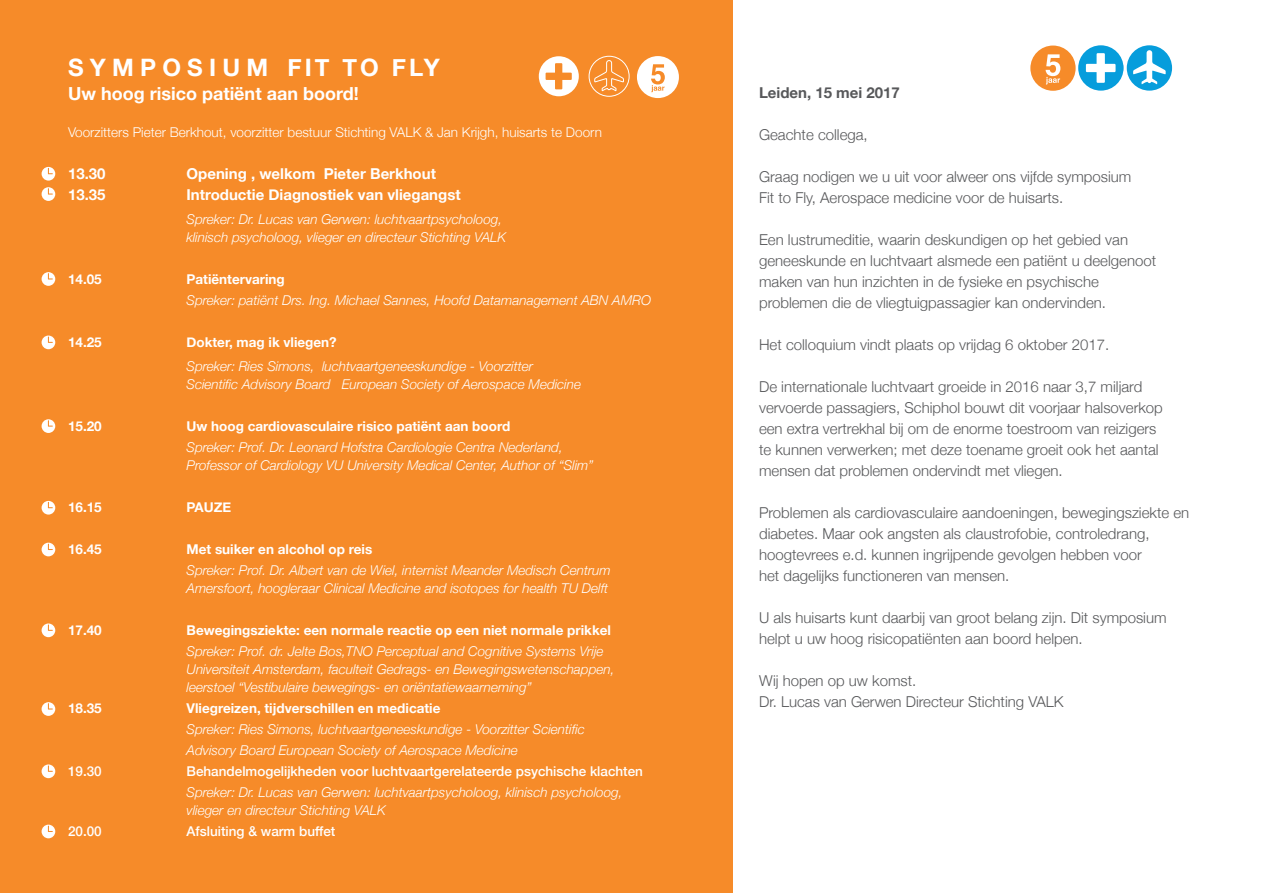
<style>
.page{position:relative;width:1263px;height:893px;background:#fff}
.page>*{position:absolute;margin:0;border:0;box-sizing:border-box;transform-origin:0 0}
.t1{font:700 24px "Helvetica Neue";letter-spacing:.26em;color:#fff}
.t2{font:700 18px "Helvetica Neue";color:#fff}
.t3{font:300 15px/21px "Helvetica Neue";color:#57585a}
.t4{font:700 15px "Helvetica Neue";color:#fff}
.t5{font:700 15px "Helvetica Neue";color:#57585a}
.t6{font:italic 300 13.5px/18px "Helvetica Neue";color:#fff}
.t7{font:700 13.5px "Helvetica Neue";color:#fff}
.t8{font:500 13.5px "Helvetica Neue";color:#fff}
.t9{font:300 13.5px "Helvetica Neue";color:#fff}
</style>
<div class="page">
<svg style="left:1030px;top:45px;width:142px;height:46px"></svg>
<div style="left:0;top:0;width:732px;height:893px;background:#f68b29"></div>
<svg style="left:42px;top:167px;width:13px;height:14px"></svg>
<svg style="left:42px;top:187px;width:13px;height:14px"></svg>
<svg style="left:42px;top:272px;width:13px;height:14px"></svg>
<svg style="left:42px;top:336px;width:13px;height:13px"></svg>
<svg style="left:42px;top:419px;width:13px;height:14px"></svg>
<svg style="left:42px;top:501px;width:13px;height:14px"></svg>
<svg style="left:42px;top:543px;width:13px;height:13px"></svg>
<svg style="left:42px;top:623px;width:13px;height:14px"></svg>
<svg style="left:42px;top:702px;width:13px;height:14px"></svg>
<svg style="left:42px;top:764px;width:13px;height:14px"></svg>
<svg style="left:42px;top:825px;width:13px;height:13px"></svg>
<svg style="left:588px;top:56px;width:42px;height:41px"></svg>
<svg style="left:539px;top:56px;width:40px;height:40px"></svg>
<svg style="left:637px;top:56px;width:42px;height:42px"></svg>
<p class="t1" style="left:68px;top:48px;width:373px">SYMPOSIUM FIT TO FLY</p>
<p class="t2" style="left:68px;top:79px;width:292px">Uw hoog risico patiënt aan boord!</p>
<p class="t9" style="left:68px;top:122px;width:535px">Voorzitters Pieter Berkhout, voorzitter bestuur Stichting VALK &amp; Jan Krijgh, huisarts te Doorn</p>
<p class="t4" style="left:68px;top:162px;width:39px">13.30</p>
<p class="t4" style="left:187px;top:162px;width:251px">Opening , welkom Pieter Berkhout</p>
<p class="t4" style="left:68px;top:183px;width:39px">13.35</p>
<p class="t4" style="left:187px;top:183px;width:276px">Introductie Diagnostiek van vliegangst</p>
<p class="t6" style="left:187px;top:210px;width:321px">Spreker: Dr. Lucas van Gerwen: luchtvaartpsycholoog, klinisch psycholoog, vlieger en directeur Stichting VALK</p>
<p class="t7" style="left:68px;top:269px;width:35px">14.05</p>
<p class="t7" style="left:187px;top:269px;width:100px">Patiëntervaring</p>
<p class="t6" style="left:187px;top:291px;width:466px">Spreker: patiënt Drs. Ing. Michael Sannes, Hoofd Datamanagement ABN AMRO</p>
<p class="t7" style="left:68px;top:332px;width:35px">14.25</p>
<p class="t7" style="left:187px;top:332px;width:152px">Dokter, mag ik vliegen?</p>
<p class="t6" style="left:187px;top:357px;width:396px">Spreker: Ries Simons, luchtvaartgeneeskundige - Voorzitter<br>Scientific Advisory Board European Society of Aerospace Medicine</p>
<p class="t7" style="left:68px;top:416px;width:35px">15.20</p>
<p class="t7" style="left:187px;top:416px;width:325px">Uw hoog cardiovasculaire risico patiënt aan boord</p>
<p class="t6" style="left:187px;top:438px;width:408px">Spreker: Prof. Dr. Leonard Hofstra Cardiologie Centra Nederland,<br>Professor of Cardiology VU University Medical Center, Author of “Slim”</p>
<p class="t7" style="left:68px;top:497px;width:35px">16.15</p>
<p class="t7" style="left:187px;top:497px;width:46px">PAUZE</p>
<p class="t7" style="left:68px;top:539px;width:35px">16.45</p>
<p class="t7" style="left:187px;top:539px;width:187px">Met suiker en alcohol op reis</p>
<p class="t6" style="left:187px;top:561px;width:426px">Spreker: Prof. Dr. Albert van de Wiel, internist Meander Medisch Centrum<br>Amersfoort, hoogleraar Clinical Medicine and isotopes for health TU Delft</p>
<p class="t7" style="left:68px;top:620px;width:35px">17.40</p>
<p class="t7" style="left:187px;top:620px;width:426px">Bewegingsziekte: een normale reactie op een niet normale prikkel</p>
<p class="t6" style="left:187px;top:642px;width:429px">Spreker: Prof. dr. Jelte Bos,TNO Perceptual and Cognitive Systems Vrije<br>Universiteit Amsterdam, faculteit Gedrags- en Bewegingswetenschappen, leerstoel “Vestibulaire bewegings- en oriëntatiewaarneming”</p>
<p class="t7" style="left:68px;top:698px;width:35px">18.35</p>
<p class="t7" style="left:187px;top:698px;width:255px">Vliegreizen, tijdverschillen en medicatie</p>
<p class="t6" style="left:187px;top:718px;width:400px;line-height:21px">Spreker: Ries Simons, luchtvaartgeneeskundige - Voorzitter Scientific<br>Advisory Board European Society of Aerospace Medicine</p>
<p class="t8" style="left:68px;top:761px;width:35px">19.30</p>
<p class="t8" style="left:187px;top:761px;width:458px">Behandelmogelijkheden voor luchtvaartgerelateerde psychische klachten</p>
<p class="t6" style="left:187px;top:783px;width:437px">Spreker: Dr. Lucas van Gerwen: luchtvaartpsycholoog, klinisch psycholoog, vlieger en directeur Stichting VALK</p>
<p class="t8" style="left:68px;top:821px;width:35px">20.00</p>
<p class="t8" style="left:187px;top:821px;width:150px">Afsluiting &amp; warm buffet</p>
<p class="t5" style="left:759px;top:81px;width:142px">Leiden, 15 mei 2017</p>
<p class="t3" style="left:759px;top:123px;width:110px">Geachte collega,</p>
<p class="t3" style="left:759px;top:165px;width:374px">Graag nodigen we u uit voor alweer ons vijfde symposium<br>Fit to Fly, Aerospace medicine voor de huisarts.</p>
<p class="t3" style="left:759px;top:228px;width:399px">Een lustrumeditie, waarin deskundigen op het gebied van geneeskunde en luchtvaart alsmede een patiënt u deelgenoot maken van hun inzichten in de fysieke en psychische problemen die de vliegtuigpassagier kan ondervinden.</p>
<p class="t3" style="left:759px;top:333px;width:352px">Het colloquium vindt plaats op vrijdag 6 oktober 2017.</p>
<p class="t3" style="left:759px;top:375px;width:405px">De internationale luchtvaart groeide in 2016 naar 3,7 miljard vervoerde passagiers, Schiphol bouwt dit voorjaar halsoverkop een extra vertrekhal bij om de enorme toestroom van reizigers te kunnen verwerken; met deze toename groeit ook het aantal mensen dat problemen ondervindt met vliegen.</p>
<p class="t3" style="left:759px;top:501px;width:432px">Problemen als cardiovasculaire aandoeningen, bewegingsziekte en diabetes. Maar ook angsten als claustrofobie, controledrang, hoogtevrees e.d. kunnen ingrijpende gevolgen hebben voor<br>het dagelijks functioneren van mensen.</p>
<p class="t3" style="left:759px;top:606px;width:409px">U als huisarts kunt daarbij van groot belang zijn. Dit symposium helpt u uw hoog risicopatiënten aan boord helpen.</p>
<p class="t3" style="left:759px;top:669px;width:159px">Wij hopen op uw komst.</p>
<p class="t3" style="left:759px;top:690px;width:306px">Dr. Lucas van Gerwen Directeur Stichting VALK</p>
</div>
